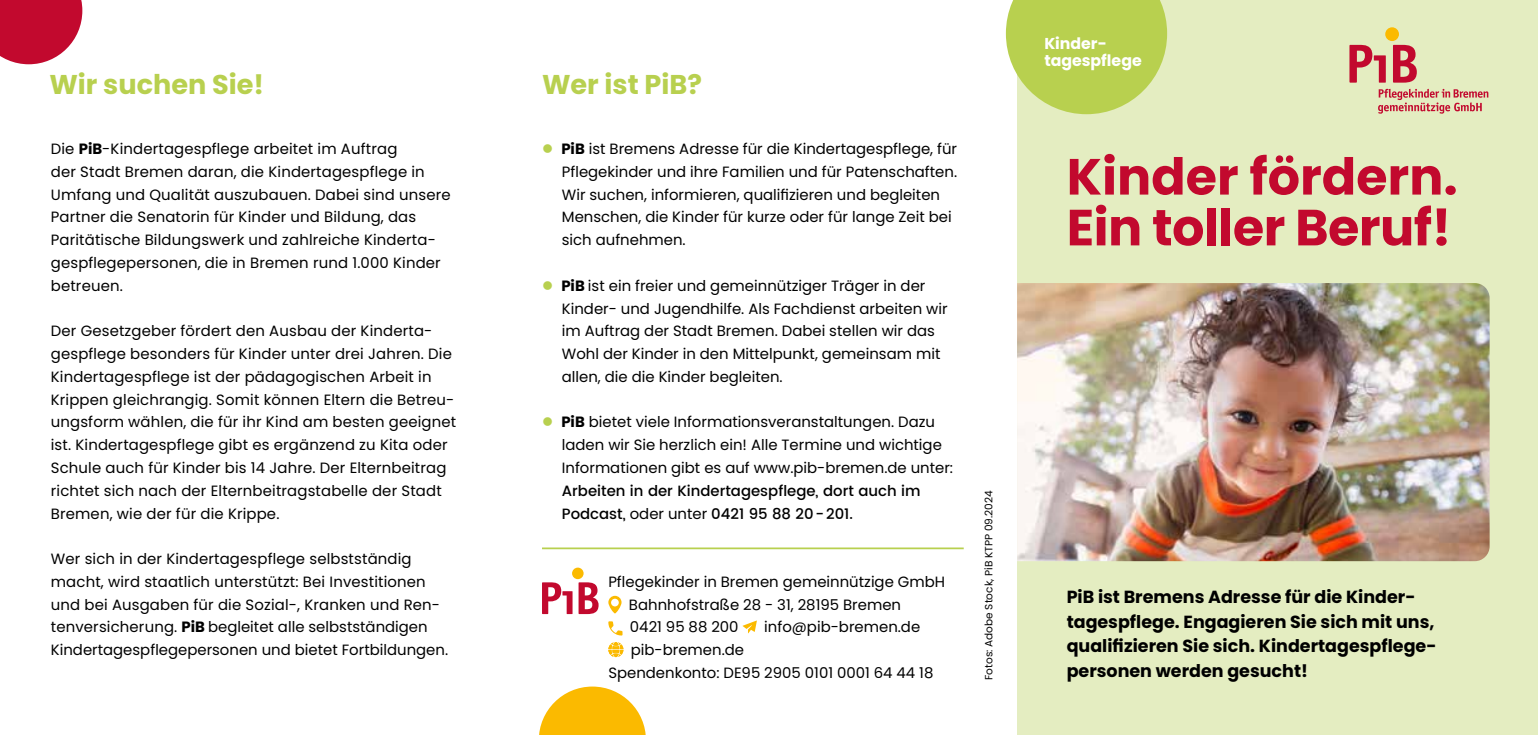
<style>
.page{position:relative;width:1538px;height:735px;background:#fff}
.page>*{position:absolute;margin:0;border:0;box-sizing:border-box;transform-origin:0 0}
.t1{font:700 50.75px/50.8px "Poppins";letter-spacing:-.005em;color:#c2092e}
.t2{font:700 27.12px "Poppins";color:#b8d04f}
.t3{font:700 17.5px/24.5px "Poppins";color:#000}
.t4{font:700 15.75px/17.5px "Poppins";color:#fff}
.t5{font:14.88px/22.8px "Poppins";letter-spacing:.01em;color:#000}
.t6{font:500 14.88px/22.8px "Poppins";color:#000}
.t7{font:10.5px "Poppins";color:#000}
.s1{font-weight:700}
.s2{font-weight:400}
</style>
<div class="page">
<div style="left:1017px;top:0;width:521px;height:734px;background:#e4edc1"></div>
<hr style="left:542px;top:547px;width:422px;height:2px;background:#b8d04f">
<svg style="left:539px;top:686px;width:107px;height:48px"></svg>
<svg style="left:1006px;top:0;width:161px;height:114px"></svg>
<svg style="left:0;top:0;width:82px;height:64px;background:#c92748"></svg>
<img style="left:1017px;top:283px;width:472px;height:278px">
<svg style="left:608px;top:595px;width:13px;height:18px"></svg>
<svg style="left:608px;top:621px;width:14px;height:14px"></svg>
<svg style="left:742px;top:620px;width:15px;height:13px"></svg>
<svg style="left:608px;top:642px;width:15px;height:14px"></svg>
<div style="left:572px;top:567px;width:12px;height:12px;background:#fbba00;border-radius:50%"></div>
<svg style="left:542px;top:582px;width:30px;height:31px"></svg>
<svg style="left:578px;top:582px;width:20px;height:31px"></svg>
<svg style="left:1378px;top:89px;width:110px;height:25px"></svg>
<div style="left:1385px;top:27px;width:14px;height:14px;background:#fbba00;border-radius:50%"></div>
<svg style="left:1349px;top:45px;width:37px;height:38px"></svg>
<svg style="left:1393px;top:45px;width:24px;height:38px"></svg>
<h2 class="t2" style="left:49px;top:68px;width:216px">Wir suchen Sie!</h2>
<p class="t5" style="left:51px;top:137px;width:401px">Die <span class="s1">PiB</span>-Kindertagespflege arbeitet im Auftrag<br>der Stadt Bremen daran, die Kindertagespflege in Umfang und Qualität auszubauen. Dabei sind unsere Partner die Senatorin für Kinder und Bildung, das Paritätische Bildungswerk und zahlreiche Kinderta&shy;gespflegepersonen, die in Bremen rund 1.000 Kinder betreuen.</p>
<p class="t5" style="left:51px;top:319px;width:407px">Der Gesetzgeber fördert den Ausbau der Kinderta&shy;gespflege besonders für Kinder unter drei Jahren. Die Kindertagespflege ist der pädagogischen Arbeit in Krippen gleichrangig. Somit können Eltern die Betreu&shy;ungsform wählen, die für ihr Kind am besten geeignet ist. Kindertagespflege gibt es ergänzend zu Kita oder Schule auch für Kinder bis 14 Jahre. Der Elternbeitrag richtet sich nach der Elternbeitragstabelle der Stadt Bremen, wie der für die Krippe.</p>
<p class="t5" style="left:51px;top:547px;width:399px">Wer sich in der Kindertagespflege selbstständig macht, wird staatlich unterstützt: Bei Investitionen und bei Ausgaben für die Sozial-, Kranken und Ren&shy;tenversicherung. <span class="s1">PiB</span> begleitet alle selbstständigen Kindertagespflegepersonen und bietet Fortbildungen.</p>
<h2 class="t2" style="left:542px;top:68px;width:161px">Wer ist PiB?</h2>
<p class="t5" style="left:561px;top:137px;width:397px"><span class="s1">PiB</span> ist Bremens Adresse für die Kindertagespflege, für Pflegekinder und ihre Familien und für Patenschaften.<br>Wir suchen, informieren, qualifizieren und begleiten Menschen, die Kinder für kurze oder für lange Zeit bei sich aufnehmen.</p>
<p class="t5" style="left:561px;top:274px;width:388px"><span class="s1">PiB</span> ist ein freier und gemeinnütziger Träger in der Kinder- und Jugendhilfe. Als Fachdienst arbeiten wir im Auftrag der Stadt Bremen. Dabei stellen wir das Wohl der Kinder in den Mittelpunkt, gemeinsam mit allen, die die Kinder begleiten.</p>
<p class="t5" style="left:561px;top:410px;width:393px"><span class="s1">PiB</span> bietet viele Informationsveranstaltungen. Dazu laden wir Sie herzlich ein! Alle Termine und wichtige<br>Informationen gibt es auf www.pib-bremen.de unter:</p>
<p class="t6" style="left:562px;top:479px;width:360px">Arbeiten in der Kindertagespflege, dort auch im<br>Podcast, <span class="s2">oder unter</span> 0421 95 88 20-201.</p>
<p class="t5" style="left:629px;top:570px;width:318px;text-indent:-21px">Pflegekinder in Bremen gemeinnützige GmbH<br>Bahnhofstraße 28 - 31, 28195 Bremen<br>0421 95 88 200</p>
<p class="t5" style="left:764px;top:615px;width:157px">info@pib-bremen.de</p>
<p class="t5" style="left:608px;top:638px;width:327px;text-indent:22px">pib-bremen.de<br>Spendenkonto: DE95 2905 0101 0001 64 44 18</p>
<p class="t7" style="left:983px;top:679px;width:191px;rotate:-90deg">Fotos: Adobe Stock, PiB KTPP 09.2024</p>
<p class="t4" style="left:1044px;top:34px;width:99px">Kinder&shy;tagespflege</p>
<h1 class="t1" style="left:1067px;top:151px;width:393px">Kinder fördern.<br>Ein toller Beruf!</h1>
<p class="t3" style="left:1067px;top:584px;width:371px">PiB ist Bremens Adresse für die Kinder&shy;tagespflege. Engagieren Sie sich mit uns, qualifizieren Sie sich. Kindertagespflege&shy;personen werden gesucht!</p>
</div>
